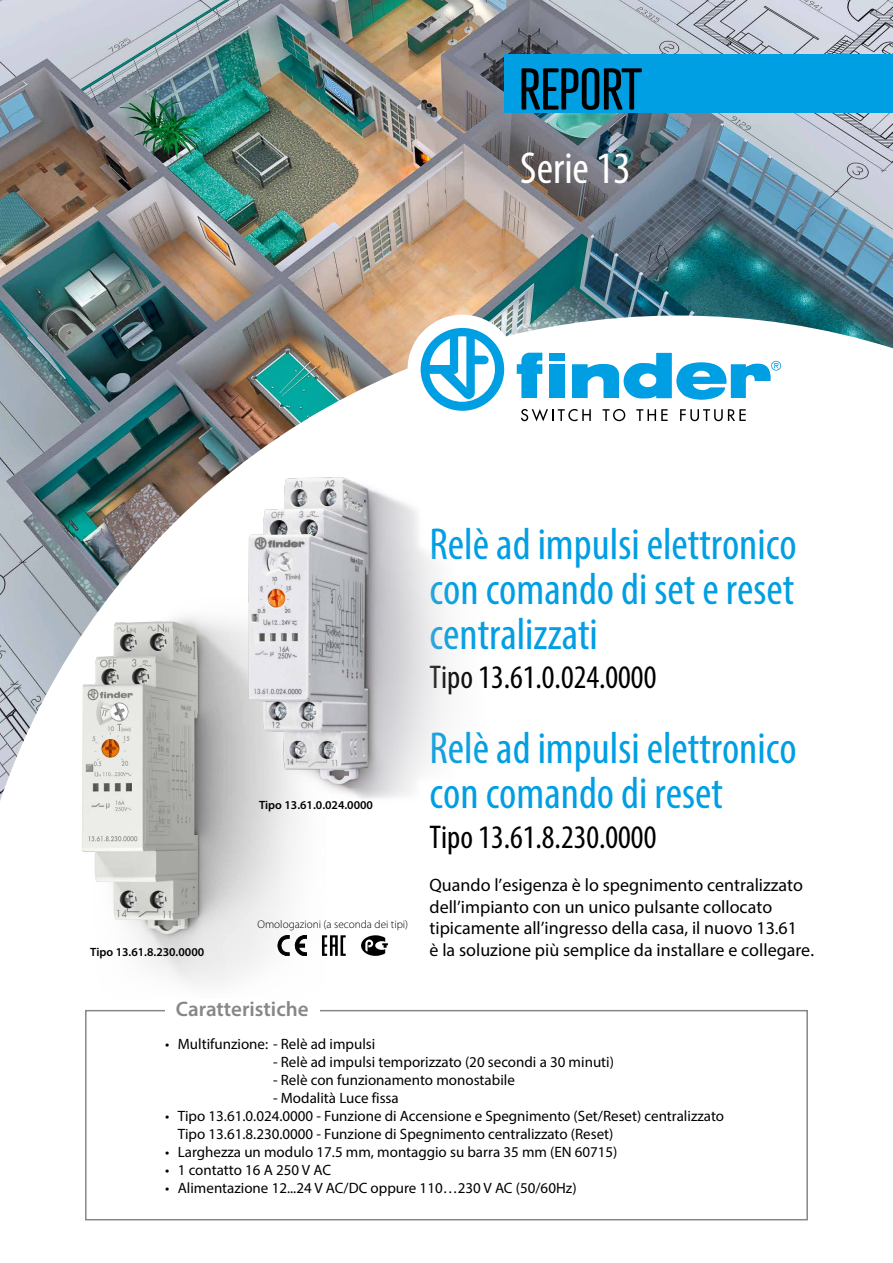
<style>
.page{position:relative;width:893px;height:1263px;background:#fff}
.page>*{position:absolute;margin:0;border:0;box-sizing:border-box;transform-origin:0 0}
.t1{font:57px "Atrament Std";color:#000}
.t2{font:condensed 45px/45px "Myriad Pro";color:#009ee3;text-align:justify}
.t3{font:condensed 45px "Myriad Pro";color:#fff}
.t4{font:condensed 33px "Myriad Pro";color:#000}
.t5{font:600 21px "Myriad Pro";color:#878786}
.t6{font:18px/21.6px "Myriad Pro";color:#000}
.t7{font:15px/18px "Myriad Pro";color:#000}
.t8{font:600 12px "Myriad Pro";color:#000}
.t9{font:300 11.25px "Myriad Pro";color:#000}
</style>
<div class="page">
<img style="left:0;top:0;width:893px;height:801px">
<div style="left:504px;top:54px;width:389px;height:58px;background:#009ee3"></div>
<div style="left:85px;top:1010px;width:723px;height:210px;border:2px solid #878786"></div>
<div style="left:408px;top:315px;width:109px;height:109px;background:#fff;border-radius:50%"></div>
<svg style="left:421px;top:328px;width:83px;height:83px"></svg>
<svg style="left:572px;top:353px;width:209px;height:47px"></svg>
<svg style="left:517px;top:353px;width:25px;height:45px"></svg>
<div style="left:549px;top:364px;width:15px;height:34px;background:#009ee3"></div>
<div style="left:549px;top:353px;width:15px;height:7px;background:#009ee3"></div>
<svg style="left:521px;top:409px;width:70px;height:12px"></svg>
<svg style="left:603px;top:409px;width:22px;height:12px"></svg>
<svg style="left:636px;top:409px;width:32px;height:12px"></svg>
<svg style="left:680px;top:409px;width:66px;height:12px"></svg>
<div style="left:165px;top:1000px;width:154px;height:16px;background:#fff"></div>
<img style="left:81px;top:565px;width:214px;height:419px">
<img style="left:248px;top:426px;width:277px;height:410px">
<svg style="left:278px;top:935px;width:29px;height:21px"></svg>
<svg style="left:322px;top:935px;width:24px;height:21px"></svg>
<svg style="left:361px;top:935px;width:27px;height:21px"></svg>
<h1 class="t1" style="left:519px;top:53px;width:124px">REPORT</h1>
<h2 class="t3" style="left:520px;top:140px;width:112px">Serie 13</h2>
<p class="t8" style="left:259px;top:797px;width:115px">Tipo 13.61.0.024.0000</p>
<p class="t8" style="left:90px;top:944px;width:115px">Tipo 13.61.8.230.0000</p>
<p class="t9" style="left:258px;top:918px;width:152px">Omologazioni a( seconda dei tipi(</p>
<h3 class="t5" style="left:176px;top:996px;width:134px">Caratteristiche</h3>
<p class="t7" style="left:165px;top:1034px;width:6px">•</p>
<p class="t7" style="left:178px;top:1034px;width:199px">Multifunzione -: Relè ad impulsi</p>
<h2 class="t2" style="left:430px;top:521px;width:369px">Relè ad impulsi elettronico con comando di set e reset centralizzati</h2>
<h3 class="t4" style="left:430px;top:657px;width:228px">Tipo 13.61.0.024.0000</h3>
<h2 class="t2" style="left:430px;top:725px;width:369px">Relè ad impulsi elettronico con comando di reset</h2>
<h3 class="t4" style="left:430px;top:817px;width:228px">Tipo 13.61.8.230.0000</h3>
<p class="t6" style="left:430px;top:874px;width:386px">Quando ’l esigenza loè spegnimento centralizzato dell’impianto con un unico pulsante collocato tipicamente all’ingresso della casa il, nuovo 13.61<br>laè soluzione più semplice da installare e collegare.</p>
<p class="t7" style="left:165px;top:1106px;width:6px">•</p>
<p class="t7" style="left:165px;top:1142px;width:6px">•</p>
<p class="t7" style="left:165px;top:1160px;width:6px">•</p>
<p class="t7" style="left:165px;top:1178px;width:6px">•</p>
<p class="t7" style="left:273px;top:1052px;width:342px">- Relè ad impulsi temporizzato (20 secondi a 30 minuti(</p>
<p class="t7" style="left:273px;top:1070px;width:243px">- Relè con funzionamento monostabile</p>
<p class="t7" style="left:178px;top:1088px;width:548px;text-indent:95px">- Modalità Luce fissa<br>Tipo 13.61.0.024.0000 - Funzione di Accensione e Spegnimento (Set/Reset) centralizzato</p>
<p class="t7" style="left:178px;top:1124px;width:441px">Tipo 13.61.8.230.0000 - Funzione di Spegnimento centralizzato (Reset(<br>Larghezza un modulo 17.5 mm, montaggio su barra 35 mm (EN 60715(</p>
<p class="t7" style="left:178px;top:1160px;width:155px">1 contatto 16 A 250 V AC</p>
<p class="t7" style="left:178px;top:1178px;width:400px">Alimentazione 12...24 V AC/DC oppure 110…230 V AC (50/60Hz(</p>
</div>
